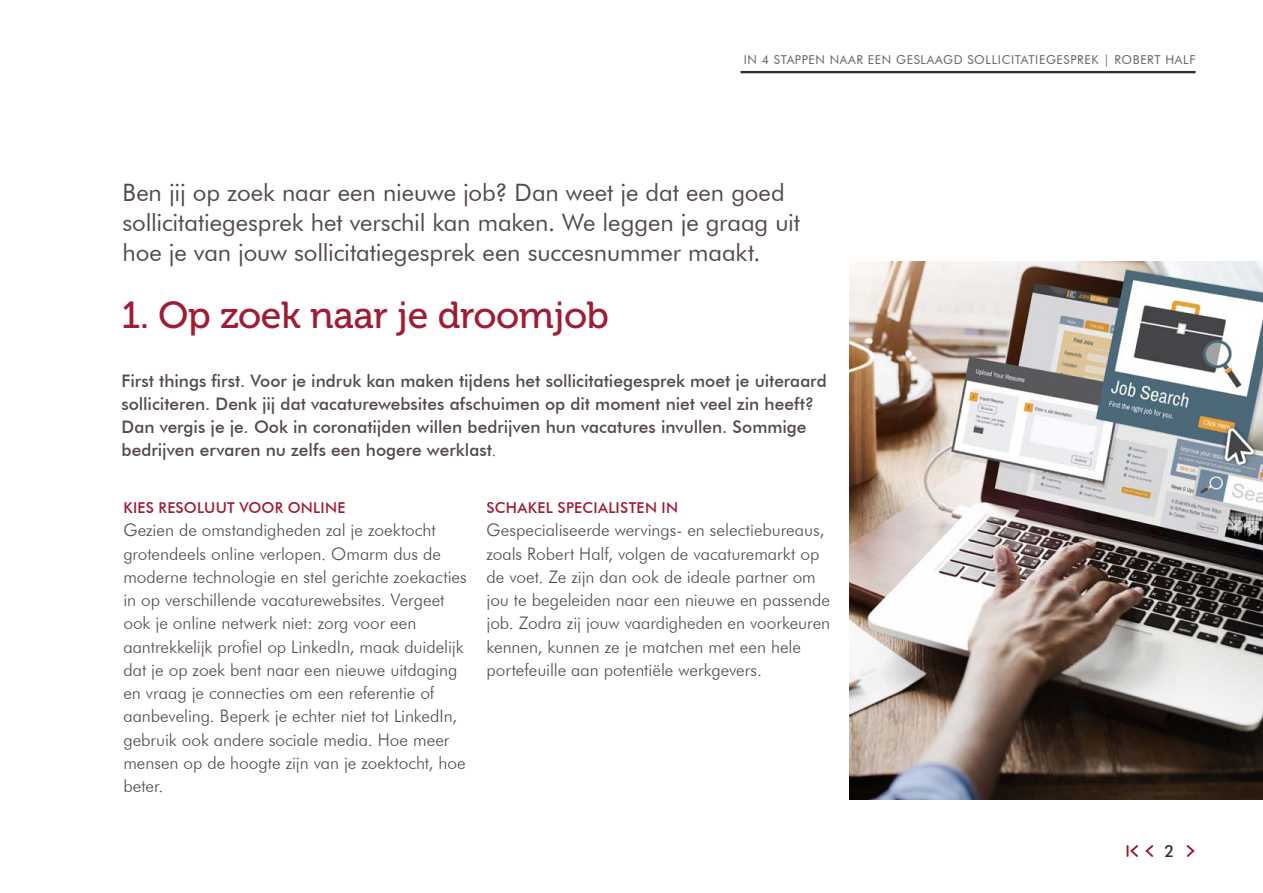
<style>
.page{position:relative;width:1263px;height:893px;background:#fff}
.page>*{position:absolute;margin:0;border:0;box-sizing:border-box;transform-origin:0 0}
.t1{font:37.5px "Museo 500";letter-spacing:-.01em;color:#9f1c35}
.t2{font:24px/30px "Futura BT";letter-spacing:-.005em;color:#544b49}
.t3{font:300 17.25px/23.2px "Futura BT";color:#544b49}
.t4{font:500 17.25px/23.2px "Futura BT";color:#544b49}
.t5{font:500 16.5px "Futura BT";color:#382e2c}
.t6{font:500 15px "Futura BT";letter-spacing:.02em;color:#9f1c35}
.t7{font:12.3px "Futura BT";letter-spacing:.05em;color:#6a6261}
.s1{font-weight:300}
</style>
<div class="page">
<hr style="left:740px;top:71px;width:455px;height:2px;background:#382e2c">
<svg style="left:1126px;top:845px;width:69px;height:12px"></svg>
<img style="left:850px;top:261px;width:413px;height:538px">
<p class="t7" style="left:744px;top:52px;width:453px">IN 4 STAPPEN NAAR EEN GESLAAGD SOLLICITATIEGESPREK | ROBERT HALF</p>
<h2 class="t2" style="left:123px;top:178px;width:679px">Ben jij op zoek naar een nieuwe job? Dan weet je dat een goed sollicitatiegesprek het verschil kan maken. We leggen je graag uit hoe je van jouw sollicitatiegesprek een succesnummer maakt.</h2>
<h1 class="t1" style="left:122px;top:295px;width:489px">1. Op zoek naar je droomjob</h1>
<p class="t4" style="left:122px;top:369px;width:707px">First things first. Voor je indruk kan maken tijdens het sollicitatiegesprek moet je uiteraard solliciteren. Denk jij dat vacaturewebsites afschuimen op dit moment niet veel zin heeft?<br>Dan vergis je je. Ook in coronatijden willen bedrijven hun vacatures invullen. Sommige bedrijven ervaren nu zelfs een hogere werklast<span class="s1">.</span></p>
<p class="t6" style="left:123px;top:499px;width:224px">KIES RESOLUUT VOOR ONLINE</p>
<p class="t3" style="left:123px;top:518px;width:345px">Gezien de omstandigheden zal je zoektocht grotendeels online verlopen. Omarm dus de moderne technologie en stel gerichte zoekacties in op verschillende vacaturewebsites. Vergeet ook je online netwerk niet: zorg voor een aantrekkelijk profiel op LinkedIn, maak duidelijk dat je op zoek bent naar een nieuwe uitdaging en vraag je connecties om een referentie of aanbeveling. Beperk je echter niet tot LinkedIn, gebruik ook andere sociale media. Hoe meer mensen op de hoogte zijn van je zoektocht, hoe beter.</p>
<p class="t6" style="left:486px;top:499px;width:193px">SCHAKEL SPECIALISTEN IN</p>
<p class="t3" style="left:486px;top:518px;width:345px">Gespecialiseerde wervings- en selectiebureaus, zoals Robert Half, volgen de vacaturemarkt op de voet. Ze zijn dan ook de ideale partner om jou te begeleiden naar een nieuwe en passende job. Zodra zij jouw vaardigheden en voorkeuren kennen, kunnen ze je matchen met een hele portefeuille aan potentiële werkgevers.</p>
<p class="t5" style="left:1164px;top:841px;width:11px">2</p>
</div>
